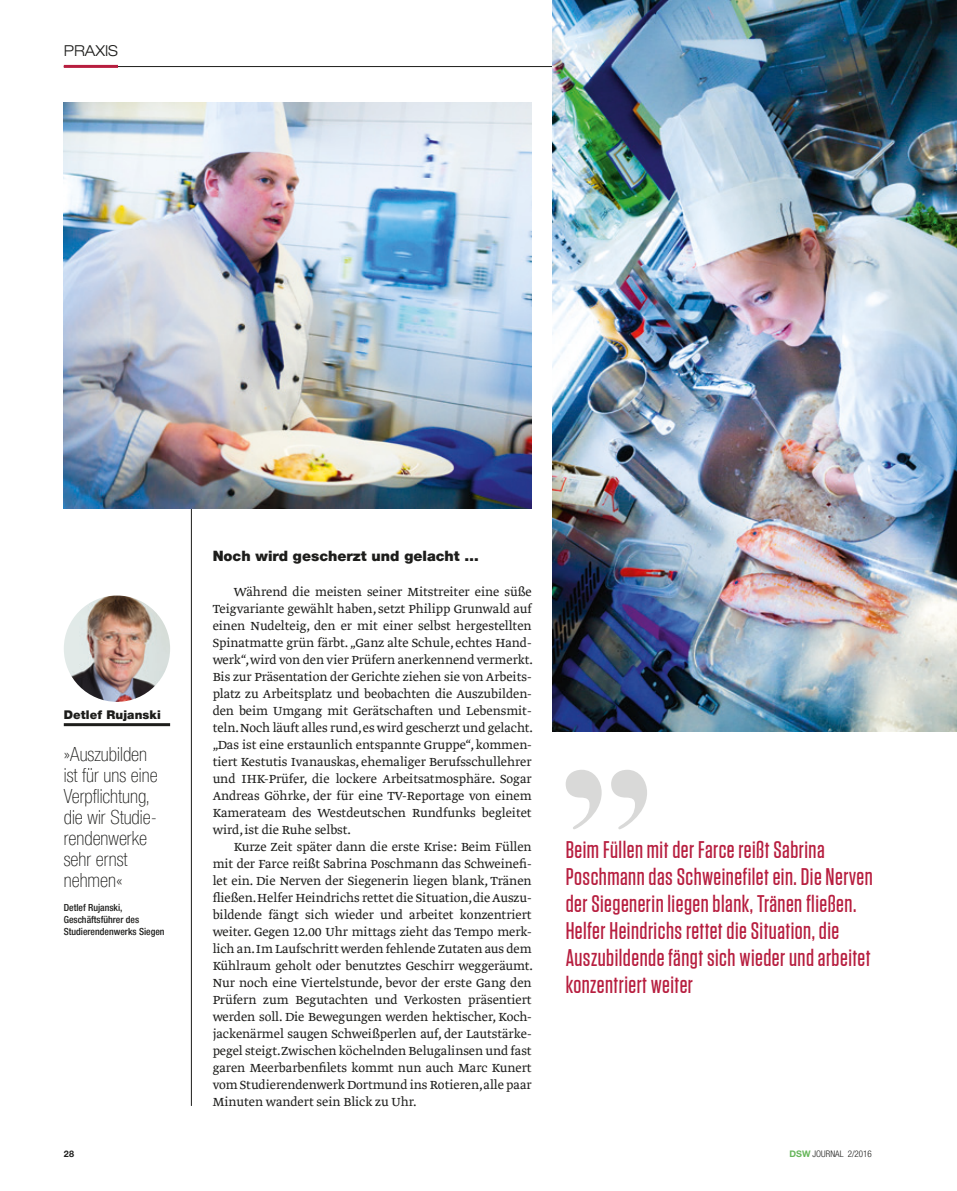
<style>
.page{position:relative;width:957px;height:1191px;background:#fff}
.page>*{position:absolute;margin:0;border:0;box-sizing:border-box;transform-origin:0 0}
.t1{font:500 24px/27px "Tungsten";letter-spacing:.02em;color:#b71e3f}
.t2{font:100 condensed 19.5px/21px "Helvetica Neue LT Std";color:#1d1d1b}
.t3{font:300 expanded 15px "Helvetica Neue LT Std";color:#1d1d1b}
.t4{font:900 14.25px "Helvetica Neue LT Std";color:#1d1d1b}
.t5{font:13.95px/17px "Greta Text Std Light Plus";color:#1d1d1b;text-align:justify}
.t6{font:900 12px "Helvetica Neue LT Std";letter-spacing:.01em;color:#1d1d1b}
.t7{font:500 condensed 9.75px/12px "Helvetica Neue LT Std";color:#1d1d1b}
.t8{font:300 condensed 9px "Helvetica Neue LT Std";color:#1d1d1b}
.t9{font:700 9px "Helvetica Neue LT Std";color:#1d1d1b}
.s1{font-weight:700;font-stretch:normal;color:#66b65a}
</style>
<div class="page">
<hr style="left:191px;top:204px;width:1px;height:902px;background:#1d1d1b">
<hr style="left:64px;top:66px;width:808px;height:1px;background:#1d1d1b">
<hr style="left:64px;top:65px;width:54px;height:3px;background:#b71e3f">
<hr style="left:64px;top:723px;width:106px;height:3px;background:#1d1d1b">
<img style="left:64px;top:102px;width:467px;height:406px">
<img style="left:64px;top:595px;width:106px;height:107px;border-radius:53px">
<svg style="left:611px;top:770px;width:36px;height:59px"></svg>
<svg style="left:566px;top:770px;width:35px;height:59px"></svg>
<img style="left:553px;top:0;width:404px;height:731px">
<p class="t3" style="left:64px;top:42px;width:56px">PRAXIS</p>
<p class="t6" style="left:64px;top:707px;width:99px">Detlef Rujanski</p>
<h2 class="t2" style="left:64px;top:743px;width:95px">»Auszubilden ist für uns eine<br>Verpflichtung, die wir Studie&shy;rendenwerke sehr ernst nehmen«</h2>
<p class="t7" style="left:64px;top:901px;width:102px">Detlef Rujanski,<br>Geschäftsführer des<br>Studierendenwerks Siegen</p>
<p class="t4" style="left:213px;top:548px;width:268px">Noch wird gescherzt und gelacht …</p>
<p class="t5" style="left:213px;top:583px;width:322px;text-indent:21px">Während die meisten seiner Mitstreiter eine süße Teigvariante gewählt haben, setzt Philipp Grunwald auf einen Nudelteig, den er mit einer selbst hergestellten Spinatmatte grün färbt. „Ganz alte Schule, echtes Hand&shy;werk“, wird von den vier Prüfern anerkennend vermerkt.<br>Bis zur Präsentation der Gerichte ziehen sie von Arbeits&shy;platz zu Arbeitsplatz und beobachten die Auszubilden&shy;den beim Umgang mit Gerätschaften und Lebensmit&shy;teln. Noch läuft alles rund, es wird gescherzt und gelacht. „Das ist eine erstaunlich entspannte Gruppe“, kommen&shy;tiert Kestutis Ivanauskas, ehemaliger Berufsschullehrer und IHK-Prüfer, die lockere Arbeitsatmosphäre. Sogar Andreas Göhrke, der für eine TV-Reportage von einem Kamerateam des Westdeutschen Rundfunks begleitet wird, ist die Ruhe selbst.</p>
<p class="t5" style="left:213px;top:838px;width:322px;text-indent:21px">Kurze Zeit später dann die erste Krise: Beim Füllen mit der Farce reißt Sabrina Poschmann das Schweinefi&shy;let ein. Die Nerven der Siegenerin liegen blank, Tränen fließen. Helfer Heindrichs rettet die Situation, die Auszu&shy;bildende fängt sich wieder und arbeitet konzentriert weiter. Gegen 12.00 Uhr mittags zieht das Tempo merk&shy;lich an. Im Laufschritt werden fehlende Zutaten aus dem Kühlraum geholt oder benutztes Geschirr weggeräumt.<br>Nur noch eine Viertelstunde, bevor der erste Gang den Prüfern zum Begutachten und Verkosten präsentiert werden soll. Die Bewegungen werden hektischer, Koch&shy;jackenärmel saugen Schweißperlen auf, der Lautstärke&shy;pegel steigt. Zwischen köchelnden Belugalinsen und fast garen Meerbarbenfilets kommt nun auch Marc Kunert vom Studierendenwerk Dortmund ins Rotieren, alle paar Minuten wandert sein Blick zu Uhr.</p>
<p class="t1" style="left:566px;top:836px;width:308px">Beim Füllen mit der Farce reißt Sabrina Poschmann das Schweinefilet ein. Die Nerven der Siegenerin liegen blank, Tränen fließen.<br>Helfer Heindrichs rettet die Situation, die Auszubildende fängt sich wieder und arbeitet konzentriert weiter</p>
<p class="t9" style="left:64px;top:1148px;width:12px">28</p>
<p class="t8" style="left:789px;top:1148px;width:84px"><span class="s1">DSW</span> JOURNAL 2/2016</p>
</div>
